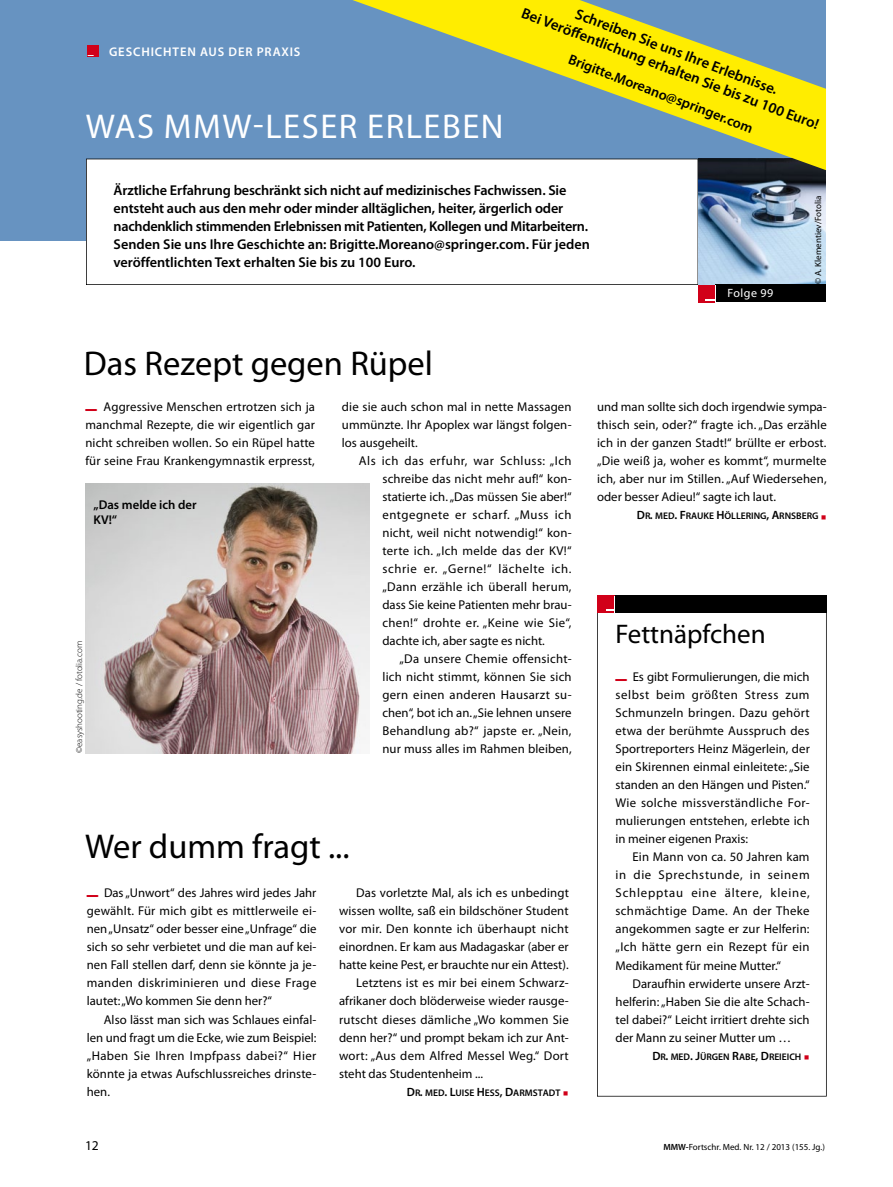
<style>
.page{position:relative;width:893px;height:1187px;background:#fff}
.page>*{position:absolute;margin:0;border:0;box-sizing:border-box;transform-origin:0 0}
.t1{font:40.2px "Myriad Pro";color:#d10019;scale:.57 1}
.t2{font:34.5px "Myriad Pro";color:#000}
.t3{font:34.5px "Myriad Pro";letter-spacing:.045em;color:#fff}
.t4{font:27px "Myriad Pro";color:#000}
.t5{font:600 15px "Myriad Pro";color:#000}
.t6{font:600 14.25px/18px "Myriad Pro";letter-spacing:-.01em;color:#000}
.t7{font:13.5px "Myriad Pro";color:#000}
.t8{font:12.75px/18px "Myriad Pro";letter-spacing:.005em;color:#000;text-align:justify}
.t9{font:600 12.75px/15px "Myriad Pro";color:#000}
.t10{font:600 12.6px "Myriad Pro";letter-spacing:.07em;color:#fff}
.t11{font:12px "Myriad Pro";letter-spacing:.04em;color:#fff}
.t12{font:9.6px "Myriad Pro Semibold SC800";color:#000}
.t13{font:9px "Myriad Pro";color:#000}
.t14{font:300 9px "Myriad Pro";color:#000}
.s1{font-size:12px}
.s2{font-family:"Minion Pro";font-size:14.25px;color:#d10019}
.s3{font-weight:600}
</style>
<div class="page">
<div style="left:0;top:0;width:826px;height:241px;background:#6793c1"></div>
<div style="left:88px;top:46px;width:11px;height:11px;background:#d10019"></div>
<div style="left:86px;top:159px;width:612px;height:126px;background:#fff"></div>
<img style="left:698px;top:170px;width:128px;height:115px">
<div style="left:715px;top:285px;width:111px;height:17px;background:#000"></div>
<div style="left:698px;top:285px;width:17px;height:17px;background:#d10019"></div>
<svg style="left:706px;top:285px;width:10px;height:17px"></svg>
<svg style="left:352px;top:0;width:474px;height:170px"></svg>
<img style="left:85px;top:484px;width:285px;height:269px">
<svg style="left:597px;top:613px;width:230px;height:483px"></svg>
<div style="left:614px;top:596px;width:213px;height:17px;background:#000"></div>
<div style="left:597px;top:596px;width:17px;height:17px;background:#d10019"></div>
<svg style="left:606px;top:595px;width:9px;height:19px"></svg>
<p class="t10" style="left:88px;top:44px;width:214px"><sub>–</sub> GESCHICHTEN AUS DER PRAXIS</p>
<h2 class="t3" style="left:86px;top:105px;width:419px">WAS MMW-LESER ERLEBEN</h2>
<p class="t5" style="left:526px;top:3px;width:318px;rotate:21deg">Bei Veröffentlichung erhalten Sie bis zu 100 Euro!</p>
<p class="t5" style="left:580px;top:4px;width:217px;rotate:21deg">Schreiben Sie uns Ihre Erlebnisse.</p>
<p class="t6" style="left:573px;top:50px;width:198px;rotate:21deg">Brigitte.Moreano@springer.com</p>
<p class="t6" style="left:114px;top:181px;width:478px">Ärztliche Erfahrung beschränkt sich nicht auf medizinisches Fachwissen. Sie entsteht auch aus den mehr oder minder alltäglichen, heiter, ärgerlich oder nachdenklich stimmenden Erlebnissen mit Patienten, Kollegen und Mitarbeitern.<br>Senden Sie uns Ihre Geschichte an: Brigitte.Moreano@springer.com. Für jeden veröffentlichten Text erhalten Sie bis zu 100 Euro.</p>
<p class="t11" style="left:727px;top:285px;width:47px">Folge 99</p>
<p class="t13" style="left:813px;top:284px;width:90px;rotate:-90deg">© A. Klementiev/Fotolia</p>
<h2 class="t2" style="left:84px;top:342px;width:350px">Das Rezept gegen Rüpel</h2>
<p class="t8" style="left:85px;top:397px;width:231px;text-indent:18px">Aggressive Menschen ertrotzen sich ja manchmal Rezepte, die wir eigentlich gar nicht schreiben wollen. So ein Rüpel hatte für seine Frau Krankengymnastik erpresst,</p>
<p class="t8" style="left:342px;top:397px;width:231px">die sie auch schon mal in nette Massagen ummünzte. Ihr Apoplex war längst folgen&shy;los ausgeheilt.</p>
<h1 class="t1" style="left:85px;top:368px;width:22px">_</h1>
<p class="t8" style="left:382px;top:451px;width:191px;text-indent:-23px">Als ich das erfuhr, war Schluss: „Ich schreibe das nicht mehr auf!“ kon&shy;statierte ich. „Das müssen Sie aber!“ entgegnete er scharf. „Muss ich nicht, weil nicht notwendig!“ kon&shy;terte ich. „Ich melde das der KV!“ schrie er. „Gerne!“ lächelte ich. „Dann erzähle ich überall herum, dass Sie keine Patienten mehr brau&shy;chen!“ drohte er. „Keine wie Sie“, dachte ich, aber sagte es nicht.</p>
<p class="t8" style="left:382px;top:649px;width:191px;text-indent:17px">„Da unsere Chemie offensicht&shy;lich nicht stimmt, können Sie sich gern einen anderen Hausarzt su&shy;chen“, bot ich an. „Sie lehnen unsere Behandlung ab?“ japste er. „Nein, nur muss alles im Rahmen bleiben,</p>
<p class="t9" style="left:94px;top:496px;width:105px">„Das melde ich der<br>KV!“</p>
<p class="t14" style="left:74px;top:753px;width:113px;rotate:-90deg">©easyshooting.de / fotolia.com</p>
<h2 class="t2" style="left:85px;top:824px;width:266px">Wer dumm fragt ...</h2>
<p class="t8" style="left:87px;top:883px;width:231px;text-indent:17px">Das „Unwort“ des Jahres wird jedes Jahr gewählt. Für mich gibt es mittlerweile ei&shy;nen „Unsatz“ oder besser eine „Unfrage“ die sich so sehr verbietet und die man auf kei&shy;nen Fall stellen darf, denn sie könnte ja je&shy;manden diskriminieren und diese Frage lautet: „Wo kommen Sie denn her?“</p>
<p class="t8" style="left:87px;top:1009px;width:231px;text-indent:17px">Also lässt man sich was Schlaues einfal&shy;len und fragt um die Ecke, wie zum Beispiel: „Haben Sie Ihren Impfpass dabei?“ Hier könnte ja etwas Aufschlussreiches drinste&shy;hen.</p>
<h1 class="t1" style="left:87px;top:854px;width:22px">_</h1>
<p class="t8" style="left:356px;top:883px;width:214px">Das vorletzte Mal, als ich es unbedingt</p>
<p class="t8" style="left:339px;top:901px;width:231px">wissen wollte, saß ein bildschöner Student</p>
<p class="t8" style="left:339px;top:919px;width:231px">vor mir. Den konnte ich überhaupt nicht</p>
<p class="t8" style="left:339px;top:937px;width:231px">einordnen. Er kam aus Madagaskar (aber er</p>
<p class="t8" style="left:339px;top:955px;width:231px">hatte keine Pest, er brauchte nur ein Attest).</p>
<p class="t8" style="left:356px;top:973px;width:214px">Letztens ist es mir bei einem Schwarz-</p>
<p class="t8" style="left:339px;top:991px;width:231px">afrikaner doch blöderweise wieder rausge-</p>
<p class="t8" style="left:339px;top:1009px;width:231px">rutscht dieses dämliche „Wo kommen Sie</p>
<p class="t8" style="left:339px;top:1027px;width:231px">denn her?“ und prompt bekam ich zur Ant-</p>
<p class="t8" style="left:339px;top:1045px;width:231px">wort: „Aus dem Alfred Messel Weg.“ Dort</p>
<p class="t8" style="left:339px;top:1063px;width:146px">steht das Studentenheim ...</p>
<p class="t12" style="left:407px;top:1086px;width:163px"><span class="s1">D</span>R<span class="s1">.</span> MED<span class="s1">. L</span>UISE <span class="s1">H</span>ESS<span class="s1">, D</span>ARMSTADT <span class="s2">■</span></p>
<p class="t8" style="left:597px;top:397px;width:231px">und man sollte sich doch irgendwie sympa&shy;thisch sein, oder?“ fragte ich. „Das erzähle ich in der ganzen Stadt!“ brüllte er erbost. „Die weiß ja, woher es kommt“, murmelte ich, aber nur im Stillen. „Auf Wiedersehen, oder besser Adieu!“ sagte ich laut.</p>
<p class="t12" style="left:637px;top:510px;width:191px"><span class="s1">D</span>R<span class="s1">.</span> MED<span class="s1">. F</span>RAUKE <span class="s1">H</span>ÖLLERING<span class="s1">, A</span>RNSBERG <span class="s2">■</span></p>
<h3 class="t4" style="left:615px;top:617px;width:152px">Fettnäpfchen</h3>
<h1 class="t1" style="left:615px;top:638px;width:22px">_</h1>
<p class="t8" style="left:615px;top:667px;width:196px;text-indent:17px">Es gibt Formulierungen, die mich selbst beim größten Stress zum Schmunzeln bringen. Dazu gehört etwa der berühmte Ausspruch des Sportreporters Heinz Mägerlein, der ein Skirennen einmal einleitete: „Sie standen an den Hängen und Pisten.“ Wie solche missverständliche For&shy;mulierungen entstehen, erlebte ich in meiner eigenen Praxis:</p>
<p class="t8" style="left:615px;top:847px;width:196px;text-indent:17px">Ein Mann von ca. 50 Jahren kam in die Sprechstunde, in seinem Schlepptau eine ältere, kleine, schmächtige Dame. An der Theke angekommen sagte er zur Helferin: „Ich hätte gern ein Rezept für ein Medikament für meine Mutter.“</p>
<p class="t8" style="left:615px;top:973px;width:196px;text-indent:17px">Daraufhin erwiderte unsere Arzt&shy;helferin: „Haben Sie die alte Schach&shy;tel dabei?“ Leicht irritiert drehte sich der Mann zu seiner Mutter um …</p>
<p class="t12" style="left:652px;top:1050px;width:159px"><span class="s1">D</span>R<span class="s1">.</span> MED<span class="s1">. J</span>ÜRGEN <span class="s1">R</span>ABE<span class="s1">, D</span>REIEICH <span class="s2">■</span></p>
<p class="t7" style="left:85px;top:1136px;width:15px">12</p>
<p class="t13" style="left:663px;top:1140px;width:163px"><span class="s3">MMW-</span>Fortschr. Med. Nr. 12 / 2013 (155. Jg.)</p>
</div>
